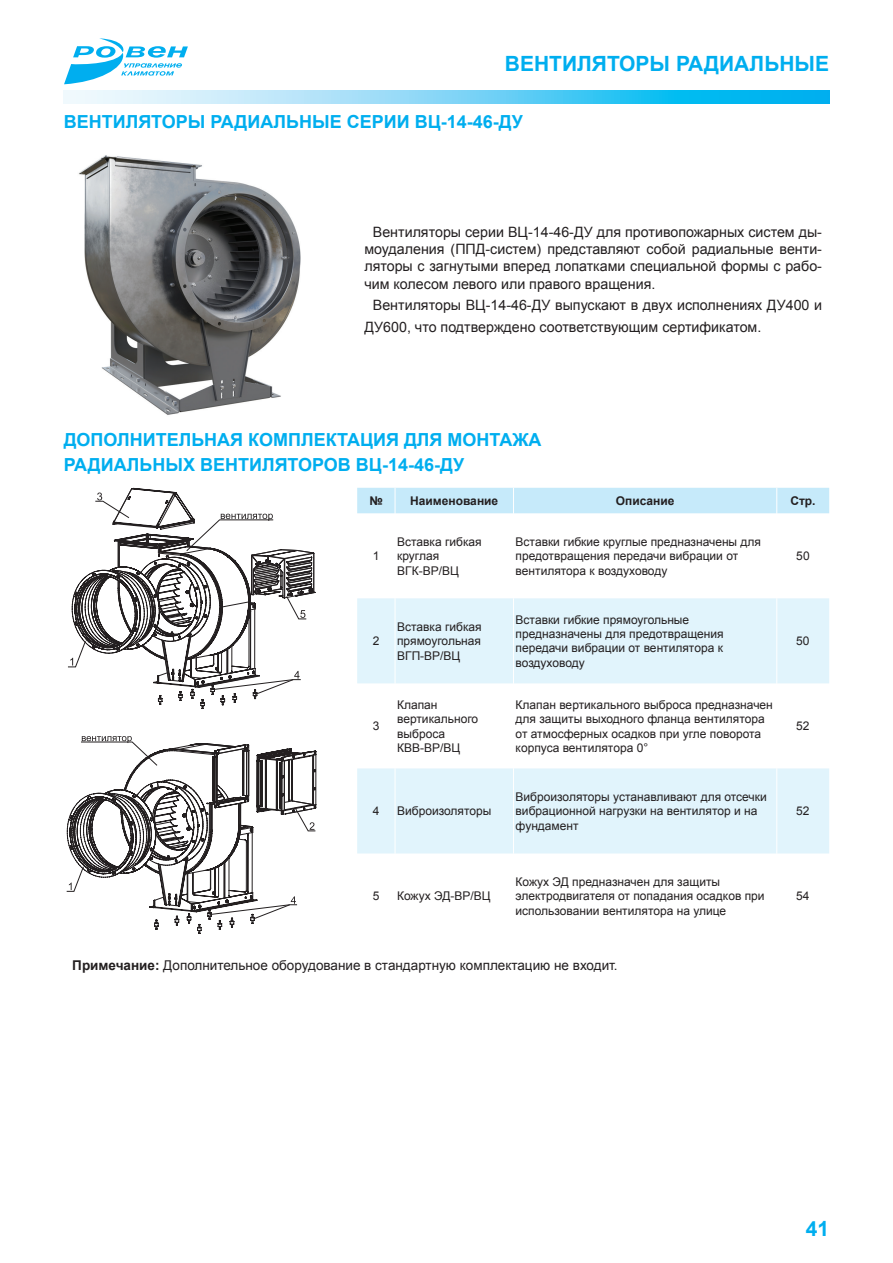
<style>
.page{position:relative;width:893px;height:1263px;background:#fff}
.page>*{position:absolute;margin:0;border:0;box-sizing:border-box;transform-origin:0 0}
.t1{font:700 21px "Arial";color:#00aeef}
.t2{font:700 18px/25.5px "Arial";color:#00aeef}
.t3{font:14.25px/17.1px "Arial";color:#231f20;text-align:justify}
.t4{font:13.5px "Arial";color:#231f20}
.t5{font:12px/14.4px "Arial";color:#231f20}
.t6{font:700 12px "Arial";color:#231f20}
.s1{font-weight:700}
</style>
<div class="page">
<svg style="left:64px;top:38px;width:124px;height:46px"></svg>
<svg style="left:64px;top:90px;width:765px;height:13px;background:#76d5f6"></svg>
<img style="left:78px;top:155px;width:223px;height:260px">
<svg style="left:68px;top:488px;width:247px;height:221px"></svg>
<svg style="left:66px;top:736px;width:250px;height:198px"></svg>
<svg style="left:357px;top:598px;width:472px;height:255px;fill:#e1f4fc"></svg>
<div style="left:357px;top:488px;width:472px;height:25px;background:#c6eafa"></div>
<hr style="left:395px;top:598px;width:1px;height:85px;background:#fff">
<hr style="left:513px;top:598px;width:1px;height:85px;background:#fff">
<hr style="left:776px;top:598px;width:1px;height:85px;background:#fff">
<hr style="left:395px;top:683px;width:1px;height:85px;background:#fff">
<hr style="left:513px;top:683px;width:1px;height:85px;background:#fff">
<hr style="left:776px;top:683px;width:1px;height:85px;background:#fff">
<hr style="left:395px;top:768px;width:1px;height:85px;background:#fff">
<hr style="left:513px;top:768px;width:1px;height:85px;background:#fff">
<hr style="left:776px;top:768px;width:1px;height:85px;background:#fff">
<h1 class="t1" style="left:505px;top:49px;width:326px">вентиляторы радиальные</h1>
<h2 class="t2" style="left:64px;top:109px;width:14px">ВЕНТИЛЯТОРЫ</h2>
<h2 class="t2" style="left:210px;top:109px;width:14px">РАДИАЛЬНЫЕ</h2>
<h2 class="t2" style="left:347px;top:109px;width:26px">СЕРИИ</h2>
<h2 class="t2" style="left:415px;top:109px;width:110px">ВЦ-14-46-ДУ</h2>
<p class="t3" style="left:364px;top:224px;width:459px;text-indent:9px">Вентиляторы серии ВЦ-14-46-ДУ для противопожарных систем ды&shy;моудаления (ППД-систем) представляют собой радиальные венти&shy;ляторы с загнутыми вперед лопатками специальной формы с рабо&shy;чим колесом левого или правого вращения.</p>
<p class="t3" style="left:364px;top:294px;width:459px;line-height:21.6px;text-indent:9px">Вентиляторы ВЦ-14-46-ДУ выпускают в двух исполнениях ДУ400 и<br>ДУ600, что подтверждено соответствующим сертификатом.</p>
<h2 class="t2" style="left:64px;top:427px;width:479px">дополнительная комплектация для монтажа радиальных вентиляторов ВЦ-14-46-ДУ</h2>
<p class="t6" style="left:369px;top:493px;width:15px">№</p>
<p class="t6" style="left:410px;top:493px;width:90px">Наименование</p>
<p class="t6" style="left:616px;top:493px;width:60px">Описание</p>
<p class="t6" style="left:790px;top:493px;width:27px">Стр.</p>
<p class="t5" style="left:373px;top:549px;width:8px">1</p>
<p class="t5" style="left:373px;top:634px;width:8px">2</p>
<p class="t5" style="left:373px;top:719px;width:8px">3</p>
<p class="t5" style="left:397px;top:534px;width:86px">Вставка гибкая круглая<br>ВГК-ВР/ВЦ</p>
<p class="t5" style="left:516px;top:534px;width:247px">Вставки гибкие круглые предназначены для предотвращения передачи вибрации от вентилятора к воздуховоду</p>
<p class="t5" style="left:397px;top:619px;width:86px;text-align:justify">Вставка гибкая прямоугольная ВГП-ВР/ВЦ</p>
<p class="t5" style="left:516px;top:612px;width:210px">Вставки гибкие прямоугольные предназначены для предотвращения передачи вибрации от вентилятора к воздуховоду</p>
<p class="t5" style="left:397px;top:697px;width:83px">Клапан вертикального выброса<br>КВВ-ВР/ВЦ</p>
<p class="t5" style="left:516px;top:697px;width:259px">Клапан вертикального выброса предназначен для защиты выходного фланца вентилятора от атмосферных осадков при угле поворота корпуса вентилятора 0°</p>
<p class="t5" style="left:373px;top:804px;width:8px">4</p>
<p class="t5" style="left:397px;top:804px;width:96px">Виброизоляторы</p>
<p class="t5" style="left:373px;top:889px;width:8px">5</p>
<p class="t5" style="left:397px;top:889px;width:95px">Кожух ЭД-ВР/ВЦ</p>
<p class="t5" style="left:516px;top:790px;width:253px">Виброизоляторы устанавливают для отсечки вибрационной нагрузки на вентилятор и на фундамент</p>
<p class="t5" style="left:516px;top:875px;width:250px">Кожух ЭД предназначен для защиты электродвигателя от попадания осадков при использовании вентилятора на улице</p>
<p class="t4" style="left:72px;top:957px;width:547px"><span class="s1">Примечание:</span> Дополнительное оборудование в стандартную комплектацию не входит.</p>
<p class="t5" style="left:796px;top:549px;width:15px">50</p>
<p class="t5" style="left:796px;top:634px;width:15px">50</p>
<p class="t5" style="left:796px;top:719px;width:15px">52</p>
<p class="t5" style="left:796px;top:804px;width:15px">52</p>
<p class="t5" style="left:796px;top:889px;width:15px">54</p>
<h1 class="t1" style="left:806px;top:1214px;width:25px">41</h1>
</div>
